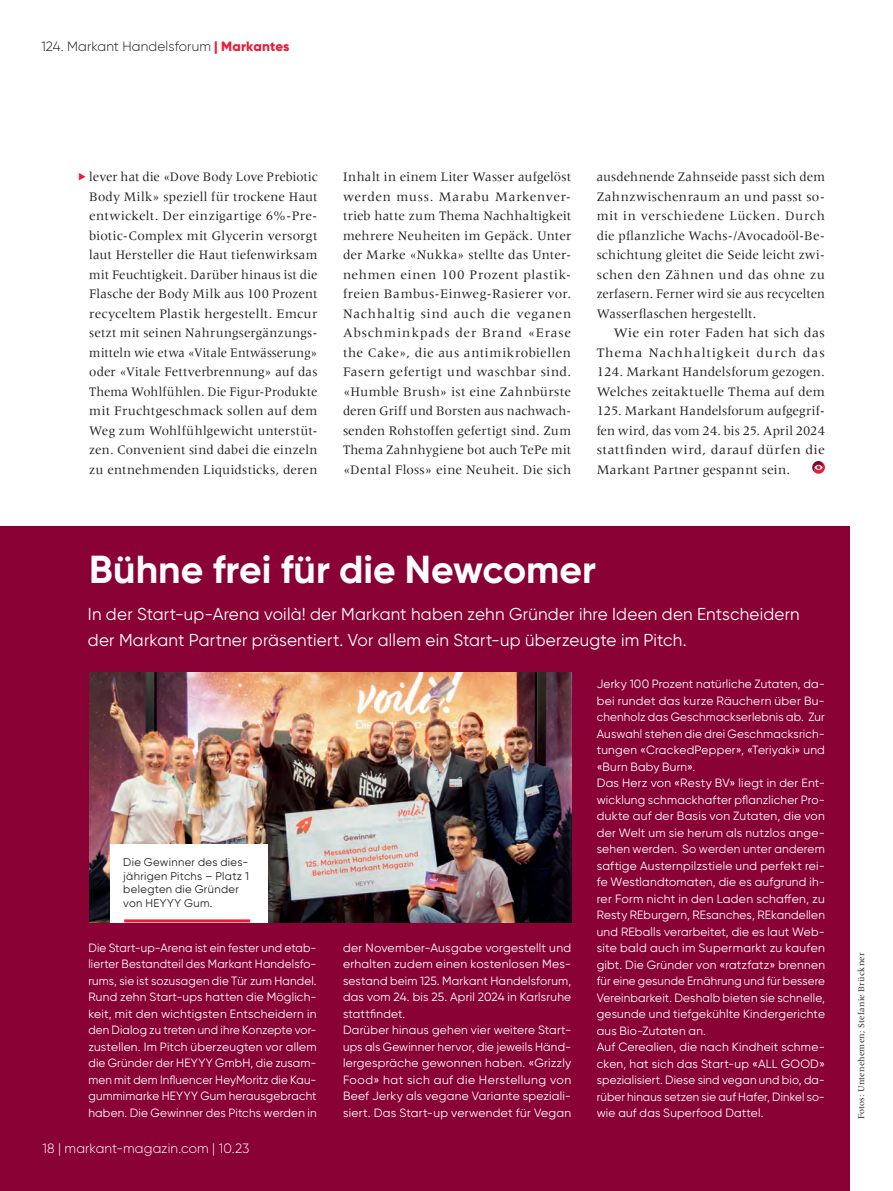
<style>
.page{position:relative;width:893px;height:1191px;background:#fff}
.page>*{position:absolute;margin:0;border:0;box-sizing:border-box;transform-origin:0 0}
.t1{font:700 39px "Gilroy";color:#fff}
.t2{font:17.25px/25.5px "Gilroy";letter-spacing:.015em;color:#fff}
.t3{font:13.5px/19.5px "Meridien LT Std";letter-spacing:.01em;color:#231f20;text-align:justify}
.t4{font:13.5px/19.5px "Meridien LT Std";letter-spacing:.01em;color:#231f20;text-align:justify;scale:.96 1}
.t5{font:300 13.5px "Gilroy";letter-spacing:.01em;color:#231f20}
.t6{font:300 13.5px "Gilroy";letter-spacing:.01em;color:#fff}
.t7{font:12px/16.5px "Gilroy";letter-spacing:.02em;color:#fff}
.t8{font:11.25px/13.5px "Gilroy";letter-spacing:.03em;color:#231f20}
.t9{font:9px "Meridien LT Std";letter-spacing:.015em;color:#231f20}
.s1{font-weight:800;color:#ed1a36}
</style>
<div class="page">
<div style="left:0;top:526px;width:850px;height:665px;background:#8a0135"></div>
<img style="left:89px;top:672px;width:482px;height:250px">
<div style="left:111px;top:844px;width:157px;height:78px;background:#fff"></div>
<hr style="left:124px;top:919px;width:126px;height:3px;background:#ed1a36">
<svg style="left:812px;top:461px;width:13px;height:13px"></svg>
<p class="t5" style="left:41px;top:38px;width:250px">124. Markant Handelsforum <span class="s1">| Markantes</span></p>
<p class="t4" style="left:89px;top:167px;width:239px">lever hat die «Dove Body Love Prebiotic Body Milk» speziell für trockene Haut entwickelt. Der einzigartige 6%-Pre&shy;biotic-Complex mit Glycerin versorgt laut Hersteller die Haut tiefenwirksam mit Feuchtigkeit. Darüber hinaus ist die Flasche der Body Milk aus 100 Prozent recyceltem Plastik hergestellt. Emcur setzt mit seinen Nahrungsergänzungs&shy;mitteln wie etwa «Vitale Entwässerung» oder «Vitale Fettverbrennung» auf das Thema Wohlfühlen. Die Figur-Produkte mit Fruchtgeschmack sollen auf dem Weg zum Wohlfühlgewicht unterstüt&shy;zen. Convenient sind dabei die einzeln zu entnehmenden Liquidsticks, deren</p>
<p class="t3" style="left:343px;top:167px;width:230px">Inhalt in einem Liter Wasser aufgelöst werden muss. Marabu Markenver&shy;trieb hatte zum Thema Nachhaltigkeit mehrere Neuheiten im Gepäck. Unter der Marke «Nukka» stellte das Unter&shy;nehmen einen 100 Prozent plastik&shy;freien Bambus-Einweg-Rasierer vor.<br>Nachhaltig sind auch die veganen Abschminkpads der Brand «Erase the Cake», die aus antimikrobiellen Fasern gefertigt und waschbar sind. «Humble Brush» ist eine Zahnbürste deren Griff und Borsten aus nachwach&shy;senden Rohstoffen gefertigt sind. Zum Thema Zahnhygiene bot auch TePe mit «Dental Floss» eine Neuheit. Die sich</p>
<p class="t3" style="left:597px;top:167px;width:230px">ausdehnende Zahnseide passt sich dem Zahnzwischenraum an und passt so&shy;mit in verschiedene Lücken. Durch die pflanzliche Wachs-/Avocadoöl-Be&shy;schichtung gleitet die Seide leicht zwi&shy;schen den Zähnen und das ohne zu zerfasern. Ferner wird sie aus recycelten Wasserflaschen hergestellt.</p>
<p class="t3" style="left:597px;top:323px;width:230px;text-indent:17px">Wie ein roter Faden hat sich das Thema Nachhaltigkeit durch das 124. Markant Handelsforum gezogen.<br>Welches zeitaktuelle Thema auf dem 125. Markant Handelsforum aufgegrif&shy;fen wird, das vom 24. bis 25. April 2024 stattfinden wird, darauf dürfen die Markant Partner gespannt sein.</p>
<h1 class="t1" style="left:89px;top:545px;width:508px">Bühne frei für die Newcomer</h1>
<h2 class="t2" style="left:88px;top:601px;width:713px">In der Start-up-Arena voilà! der Markant haben zehn Gründer ihre Ideen den Entscheidern der Markant Partner präsentiert. Vor allem ein Start-up überzeugte im Pitch.</h2>
<p class="t8" style="left:123px;top:855px;width:127px">Die Gewinner des dies&shy;jährigen Pitchs – Platz 1 belegten die Gründer von HEYYY Gum.</p>
<p class="t7" style="left:88px;top:939px;width:230px;text-align:justify">Die Start-up-Arena ist ein fester und etab&shy;lierter Bestandteil des Markant Handelsfo&shy;rums, sie ist sozusagen die Tür zum Handel.<br>Rund zehn Start-ups hatten die Möglich&shy;keit, mit den wichtigsten Entscheidern in den Dialog zu treten und ihre Konzepte vor&shy;zustellen. Im Pitch überzeugten vor allem die Gründer der HEYYY GmbH, die zusam&shy;men mit dem Influencer HeyMoritz die Kau&shy;gummimarke HEYYY Gum herausgebracht haben. Die Gewinner des Pitchs werden in</p>
<p class="t7" style="left:343px;top:939px;width:230px">der November-Ausgabe vorgestellt und erhalten zudem einen kostenlosen Mes&shy;sestand beim 125. Markant Handelsforum, das vom 24. bis 25. April 2024 in Karlsruhe stattfindet.<br>Darüber hinaus gehen vier weitere Start&shy;ups als Gewinner hervor, die jeweils Händ&shy;lergespräche gewonnen haben. «Grizzly Food» hat sich auf die Herstellung von Beef Jerky als vegane Variante speziali&shy;siert. Das Start-up verwendet für Vegan</p>
<p class="t6" style="left:43px;top:1139px;width:209px">18 | markant-magazin.com | 10.23</p>
<p class="t7" style="left:597px;top:675px;width:230px">Jerky 100 Prozent natürliche Zutaten, da&shy;bei rundet das kurze Räuchern über Bu&shy;chenholz das Geschmackserlebnis ab. Zur Auswahl stehen die drei Geschmacksrich&shy;tungen «CrackedPepper», «Teriyaki» und «Burn Baby Burn».<br>Das Herz von «Resty BV» liegt in der Ent&shy;wicklung schmackhafter pflanzlicher Pro&shy;dukte auf der Basis von Zutaten, die von der Welt um sie herum als nutzlos ange&shy;sehen werden. So werden unter anderem saftige Austernpilzstiele und perfekt rei&shy;fe Westlandtomaten, die es aufgrund ih&shy;rer Form nicht in den Laden schaffen, zu Resty REburgern, REsanches, REkandellen und REballs verarbeitet, die es laut Web&shy;site bald auch im Supermarkt zu kaufen gibt. Die Gründer von «ratzfatz» brennen für eine gesunde Ernährung und für bessere Vereinbarkeit. Deshalb bieten sie schnelle, gesunde und tiefgekühlte Kindergerichte aus Bio-Zutaten an.<br>Auf Cerealien, die nach Kindheit schme&shy;cken, hat sich das Start-up «ALL GOOD» spezialisiert. Diese sind vegan und bio, da&shy;rüber hinaus setzen sie auf Hafer, Dinkel so&shy;wie auf das Superfood Dattel.</p>
<p class="t9" style="left:856px;top:1119px;width:168px;rotate:-90deg">Fotos: Untenehemen; Stefanie Brückner</p>
</div>
